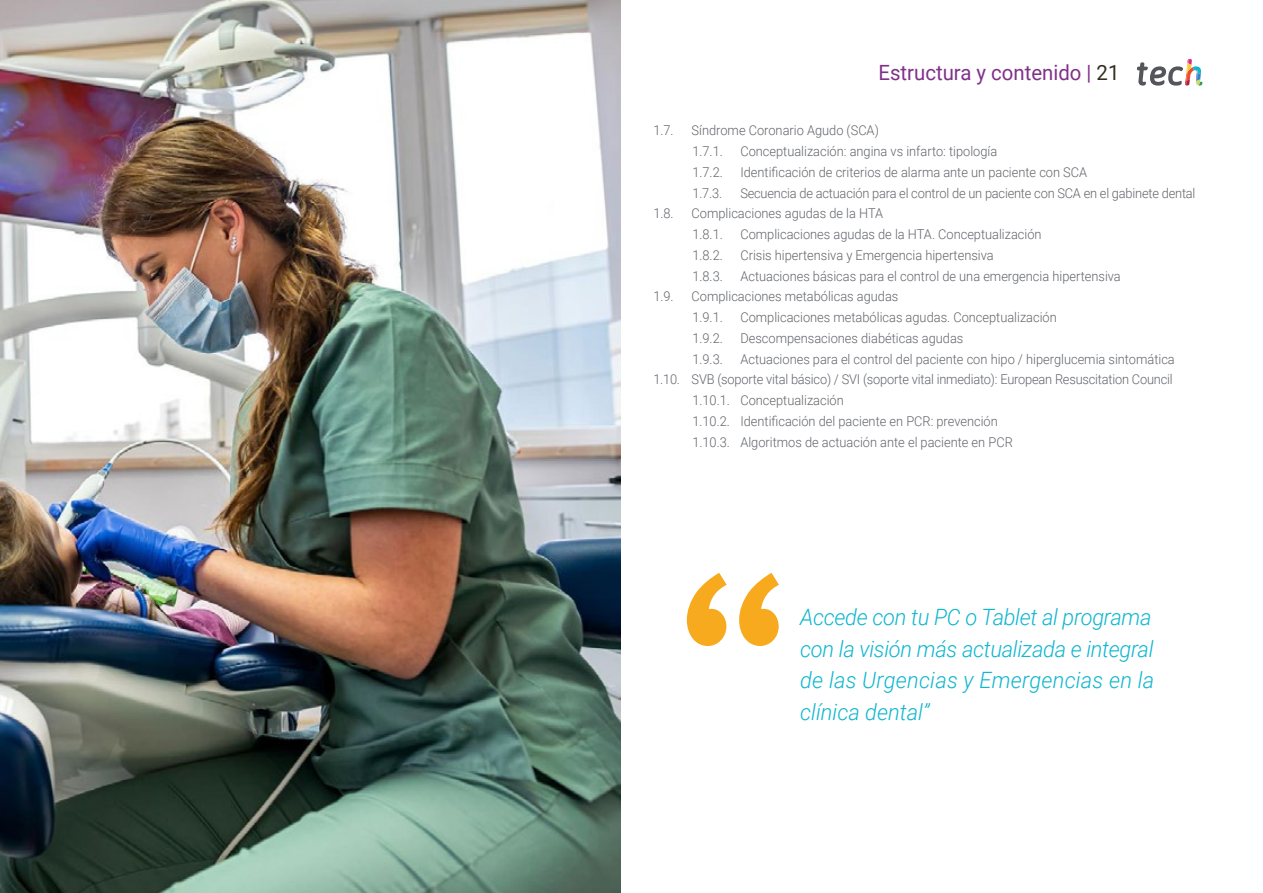
<style>
.page{position:relative;width:1263px;height:893px;background:#fff}
.page>*{position:absolute;margin:0;border:0;box-sizing:border-box;transform-origin:0 0}
.t1{font:italic 300 22.5px/31.5px "Roboto";letter-spacing:-.015em;color:#0fb6cf}
.t2{font:21px "Roboto";color:#813089}
.t3{font:300 13.5px/20.7px "Roboto";color:#61646a;scale:.95 1}
.s1{color:#312e20}
</style>
<div class="page">
<img style="left:0;top:0;width:621px;height:893px">
<svg style="left:687px;top:573px;width:92px;height:73px"></svg>
<svg style="left:1137px;top:59px;width:65px;height:27px"></svg>
<h2 class="t2" style="left:878px;top:57px;width:242px">Estructura y contenido | <span class="s1">21</span></h2>
<p class="t3" style="left:653px;top:120px;width:23px">1.7.</p>
<p class="t3" style="left:692px;top:120px;width:199px">Síndrome Coronario Agudo (SCA)<br>1.7.1.</p>
<p class="t3" style="left:740px;top:141px;width:272px">Conceptualización: angina vs infarto: tipología</p>
<p class="t3" style="left:692px;top:161px;width:34px">1.7.2.</p>
<p class="t3" style="left:740px;top:161px;width:367px">Identificación de criterios de alarma ante un paciente con SCA</p>
<p class="t3" style="left:692px;top:182px;width:33px">1.7.3.</p>
<p class="t3" style="left:740px;top:182px;width:480px">Secuencia de actuación para el control de un paciente con SCA en el gabinete dental</p>
<p class="t3" style="left:653px;top:203px;width:23px">1.8.</p>
<p class="t3" style="left:692px;top:203px;width:203px">Complicaciones agudas de la HTA<br>1.8.1.</p>
<p class="t3" style="left:740px;top:224px;width:319px">Complicaciones agudas de la HTA. Conceptualización</p>
<p class="t3" style="left:692px;top:244px;width:34px">1.8.2.</p>
<p class="t3" style="left:740px;top:244px;width:268px">Crisis hipertensiva y Emergencia hipertensiva</p>
<p class="t3" style="left:692px;top:265px;width:34px">1.8.3.</p>
<p class="t3" style="left:740px;top:265px;width:402px">Actuaciones básicas para el control de una emergencia hipertensiva</p>
<p class="t3" style="left:653px;top:286px;width:23px">1.9.</p>
<p class="t3" style="left:692px;top:286px;width:219px">Complicaciones metabólicas agudas<br>1.9.1.</p>
<p class="t3" style="left:740px;top:307px;width:335px">Complicaciones metabólicas agudas. Conceptualización</p>
<p class="t3" style="left:692px;top:327px;width:34px">1.9.2.</p>
<p class="t3" style="left:740px;top:327px;width:236px">Descompensaciones diabéticas agudas</p>
<p class="t3" style="left:692px;top:348px;width:34px">1.9.3.</p>
<p class="t3" style="left:740px;top:348px;width:459px">Actuaciones para el control del paciente con hipo / hiperglucemia sintomática</p>
<p class="t3" style="left:653px;top:369px;width:548px">1.10. SVB (soporte vital básico) / SVI (soporte vital inmediato): European Resuscitation Council</p>
<p class="t3" style="left:692px;top:390px;width:161px">1.10.1. Conceptualización</p>
<p class="t3" style="left:692px;top:410px;width:323px">1.10.2. Identificación del paciente en PCR: prevención</p>
<p class="t3" style="left:692px;top:431px;width:339px">1.10.3. Algoritmos de actuación ante el paciente en PCR</p>
<h1 class="t1" style="left:800px;top:601px;width:356px">Accede con tu PC o Tablet al programa con la visión más actualizada e integral de las Urgencias y Emergencias en la clínica dental”</h1>
</div>
